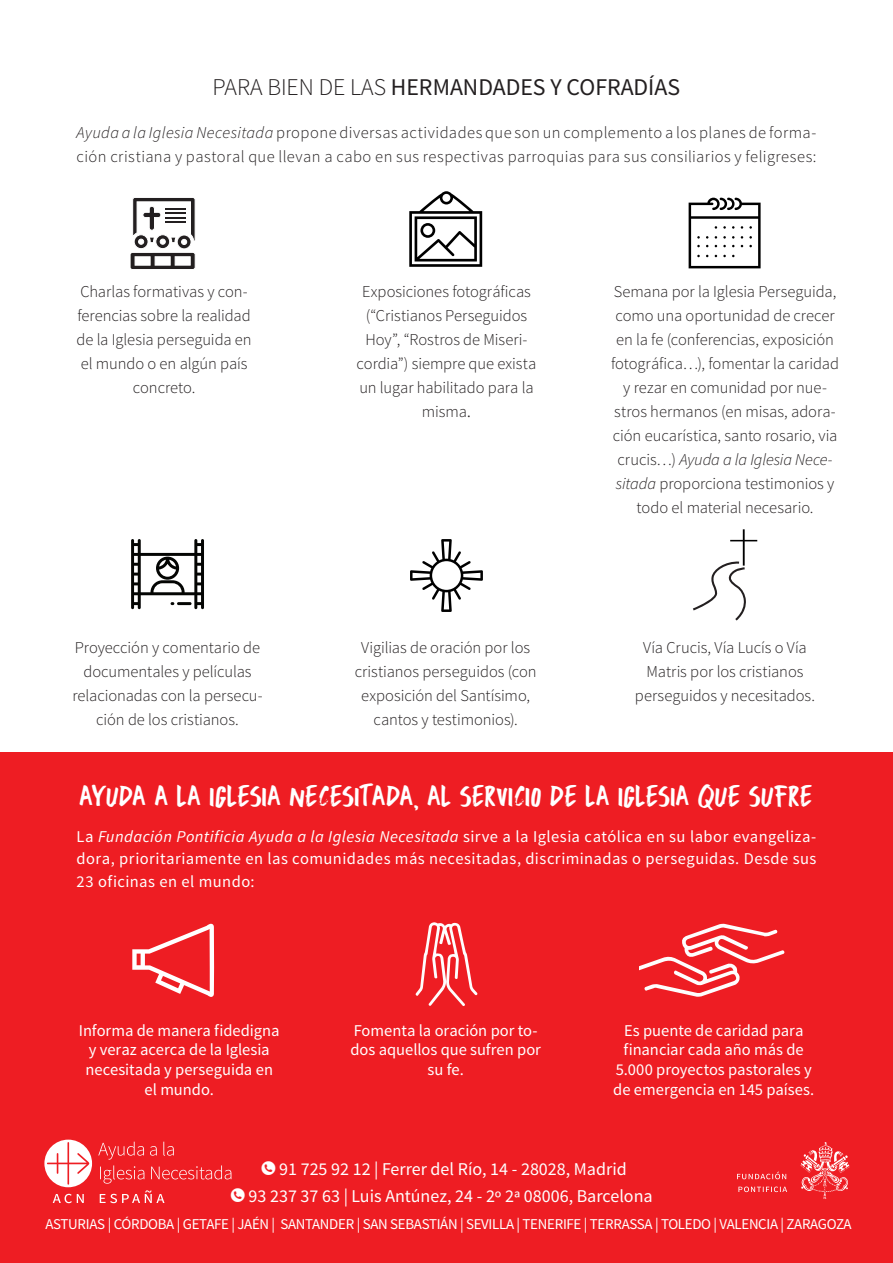
<style>
.page{position:relative;width:893px;height:1263px;background:#fff}
.page>*{position:absolute;margin:0;border:0;box-sizing:border-box;transform-origin:0 0}
.t1{font:30px "DK Buntaro";letter-spacing:-.015em;color:#fff}
.t2{font:24px "Source Sans Pro";color:#231f20}
.t3{font:18px "Source Sans Pro";color:#fff}
.t4{font:18px "ain";color:#fff}
.t5{font:300 16.5px/24px "Source Sans Pro";letter-spacing:-.005em;color:#231f20;text-align:center}
.t6{font:16.5px/19.8px "Source Sans Pro";color:#fff;text-align:center}
.t7{font:300 16.5px/24px "Source Sans Pro";letter-spacing:.025em;color:#231f20}
.t8{font:15px "Source Sans Pro";letter-spacing:-.02em;color:#fff}
.s1{font-weight:300}
.s2{font-style:italic}
.s3{font-size:19.5px}
</style>
<div class="page">
<div style="left:0;top:753px;width:893px;height:510px;background:#ee1d23"></div>
<svg style="left:98px;top:1142px;width:133px;height:61px"></svg>
<svg style="left:53px;top:1194px;width:31px;height:9px"></svg>
<svg style="left:44px;top:1139px;width:48px;height:48px"></svg>
<svg style="left:737px;top:1142px;width:112px;height:57px"></svg>
<svg style="left:132px;top:924px;width:82px;height:73px"></svg>
<svg style="left:639px;top:924px;width:145px;height:73px"></svg>
<svg style="left:416px;top:922px;width:61px;height:84px"></svg>
<svg style="left:130px;top:198px;width:66px;height:71px"></svg>
<hr style="left:166px;top:208px;width:20px;height:2px;background:#231f20">
<hr style="left:166px;top:212px;width:20px;height:2px;background:#231f20">
<hr style="left:166px;top:217px;width:20px;height:2px;background:#231f20">
<hr style="left:166px;top:221px;width:20px;height:2px;background:#231f20">
<svg style="left:409px;top:191px;width:73px;height:76px"></svg>
<svg style="left:689px;top:198px;width:72px;height:70px"></svg>
<svg style="left:131px;top:539px;width:73px;height:70px"></svg>
<svg style="left:410px;top:539px;width:73px;height:73px"></svg>
<svg style="left:693px;top:529px;width:64px;height:91px"></svg>
<p class="t2" style="left:213px;top:72px;width:469px"><span class="s1">PARA BIEN DE LAS</span> HERMANDADES Y COFRADÍAS</p>
<p class="t7" style="left:77px;top:120px;width:741px"><span class="s2">Ayuda a la Iglesia Necesitada</span> propone diversas actividades que son un complemento a los planes de forma&shy;ción cristiana y pastoral que llevan a cabo en sus respectivas parroquias para sus consiliarios y feligreses:</p>
<p class="t5" style="left:77px;top:280px;width:177px">Charlas formativas y con&shy;ferencias sobre la realidad de la Iglesia perseguida en el mundo o en algún país concreto.</p>
<p class="t5" style="left:611px;top:280px;width:230px">Semana por la Iglesia Perseguida, como una oportunidad de crecer en la fe (conferencias, exposición fotográfica…), fomentar la caridad y rezar en comunidad por nue&shy;stros hermanos (en misas, adora&shy;ción eucarística, santo rosario, via crucis…) <span class="s2">Ayuda a la Iglesia Nece&shy;sitada</span> proporciona testimonios y todo el material necesario.</p>
<p class="t5" style="left:357px;top:280px;width:181px">Exposiciones fotográficas (“Cristianos Perseguidos<br>Hoy”, “Rostros de Miseri&shy;cordia”) siempre que exista un lugar habilitado para la misma<span class="s3">.</span></p>
<p class="t5" style="left:72px;top:635px;width:192px">Proyección y comentario de documentales y películas relacionadas con la persecu&shy;ción de los cristianos.</p>
<p class="t5" style="left:355px;top:635px;width:183px">Vigilias de oración por los cristianos perseguidos (con exposición del Santísimo, cantos y testimonios).</p>
<p class="t5" style="left:635px;top:635px;width:182px">Vía Crucis, Vía Lucís o Vía<br>Matris por los cristianos perseguidos y necesitados.</p>
<p class="t1" style="left:79px;top:777px;width:735px">AYUDA A LA IGLESIA NECESITADA, AL SERVICIO DE LA IGLESIA QUE SUFRE</p>
<p class="t6" style="left:77px;top:825px;width:741px;line-height:22.5px;text-align:justify">La <span class="s2">Fundación Pontificia Ayuda a la Iglesia Necesitada</span> sirve a la Iglesia católica en su labor evangeliza&shy;dora, prioritariamente en las comunidades más necesitadas, discriminadas o perseguidas. Desde sus 23 oficinas en el mundo:</p>
<p class="t6" style="left:79px;top:1020px;width:202px">Informa de manera fidedigna y veraz acerca de la Iglesia necesitada y perseguida en el mundo.</p>
<p class="t6" style="left:350px;top:1020px;width:192px">Fomenta la oración por to&shy;dos aquellos que sufren por su fe.</p>
<p class="t6" style="left:613px;top:1020px;width:202px">Es puente de caridad para financiar cada año más de<br>5.000 proyectos pastorales y de emergencia en 145 países.</p>
<p class="t4" style="left:260px;top:1160px;width:19px">z</p>
<p class="t3" style="left:279px;top:1157px;width:349px">91 725 92 12 | Ferrer del Río, 14 - 28028, Madrid</p>
<p class="t4" style="left:229px;top:1187px;width:19px">z</p>
<p class="t3" style="left:249px;top:1185px;width:406px">93 237 37 63 | Luis Antúnez, 24 - 2º 2ª 08006, Barcelona</p>
<p class="t8" style="left:46px;top:1214px;width:808px">ASTURIAS | CÓRDOBA | GETAFE | JAÉN | SANTANDER | SAN SEBASTIÁN | SEVILLA | TENERIFE | TERRASSA | TOLEDO | VALENCIA | ZARAGOZA</p>
</div>
